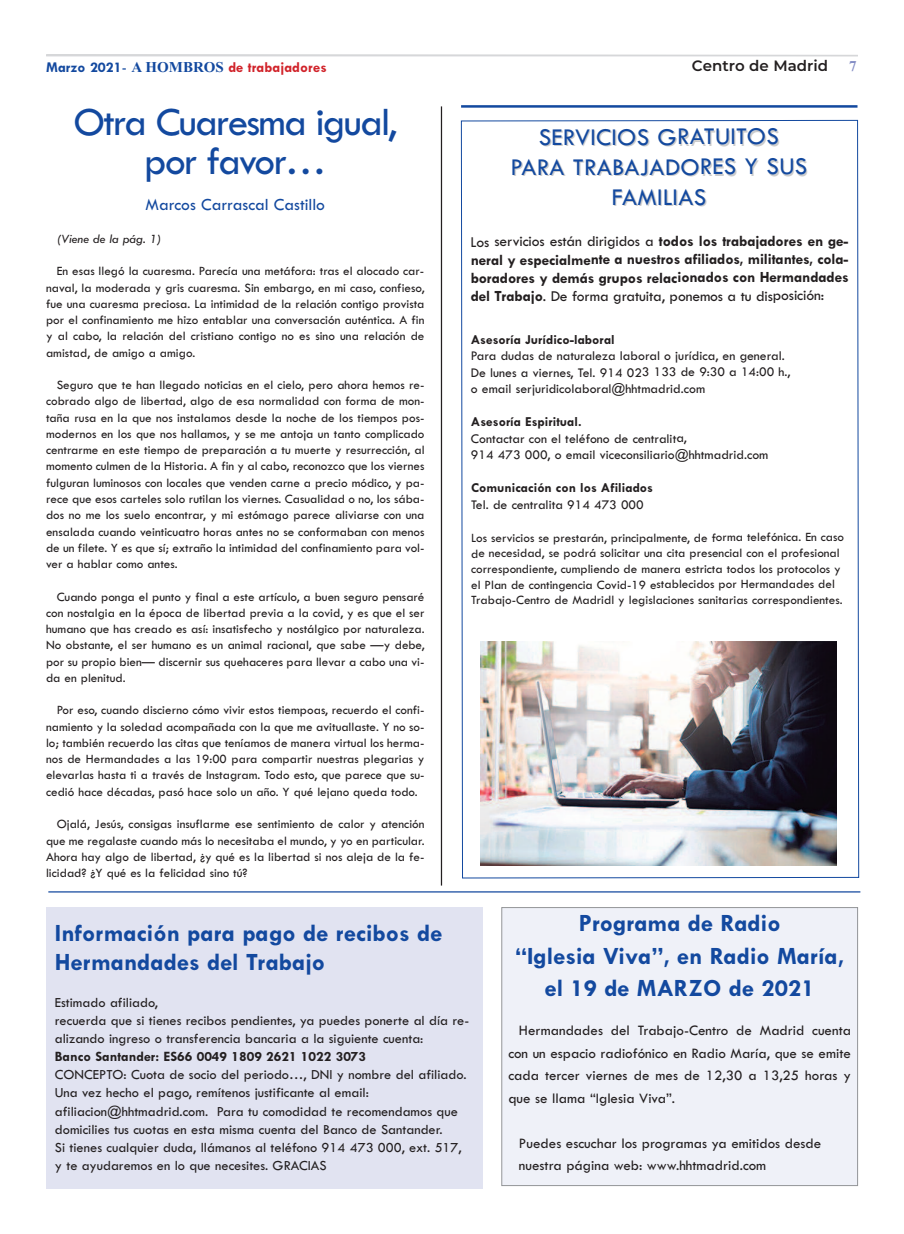
<style>
.page{position:relative;width:904px;height:1234px;background:#fff}
.page>*{position:absolute;margin:0;border:0;box-sizing:border-box;transform-origin:0 0}
.t1{font:41.25px/38.8px "Tw Cen";letter-spacing:-.045em;color:#13499f;text-align:center}
.t2{font:700 25px/32.5px "Tw Cen";color:#13499f;text-align:center}
.t3{font:25px/30px "Tw Cen";letter-spacing:.01em;color:#13499f;text-align:center}
.t4{font:17.5px "Tw Cen";color:#13499f}
.t5{font:700 15.62px/18px "Tw Cen";letter-spacing:-.01em;color:#231f20;text-align:justify}
.t6{font:15px/22.5px "Tw Cen";color:#231f20;text-align:justify}
.t7{font:700 15px "Tw Cen";color:#d1232a}
.t8{font:600 15px "Montserrat";color:#231f20}
.t9{font:700 15px "Times New Roman";color:#848dc5}
.t10{font:14.38px/18.1px "Tw Cen";color:#231f20}
.t11{font:700 14.38px "Tw Cen";color:#231f20}
.t12{font:13.75px/16.5px "Tw Cen";color:#231f20}
.t13{font:700 13.75px "Tw Cen";color:#231f20}
.t14{font:13.12px/16.2px "Tw Cen";color:#231f20;text-align:justify}
.t15{font:italic 13.12px "Tw Cen";color:#231f20}
.s1{color:#13499f}
.s2{font-weight:400;color:#13499f}
.s3{font-family:"Times New Roman";color:#13499f}
.s4{font-weight:400}
</style>
<div class="page">
<svg style="left:46px;top:54px;width:812px;height:3px;background:#e9e9eb"></svg>
<hr style="left:46px;top:55px;width:812px;height:1px;background:#d6d7d9">
<div style="left:502px;top:907px;width:355px;height:277px;background:#eff1f8"></div>
<div style="left:501px;top:907px;width:356px;height:278px;border:1px solid #939598"></div>
<hr style="left:48px;top:891px;width:812px;height:1px;background:#13499f">
<svg style="left:461px;top:120px;width:398px;height:758px"></svg>
<div style="left:46px;top:907px;width:436px;height:281px;background:#e1e3f1"></div>
<hr style="left:441px;top:106px;width:1px;height:779px;background:#231f20">
<div style="left:481px;top:631px;width:355px;height:234px;background:#fff"></div>
<img style="left:481px;top:641px;width:355px;height:224px">
<hr style="left:461px;top:105px;width:396px;height:3px;background:#13499f">
<p class="t7" style="left:46px;top:58px;width:282px"><span class="s1">Marzo 2021</span><span class="s2">-</span> <span class="s3">A HOMBROS</span> de trabajadores</p>
<p class="t8" style="left:692px;top:55px;width:138px">Centro de Madrid</p>
<p class="t9" style="left:849px;top:57px;width:9px">7</p>
<h1 class="t1" style="left:73px;top:101px;width:325px">Otra Cuaresma igual, por favor…</h1>
<h3 class="t4" style="left:146px;top:194px;width:181px">Marcos Carrascal Castillo</h3>
<p class="t15" style="left:57px;top:230px;width:106px">(Viene de la pág. 1)</p>
<p class="t14" style="left:46px;top:262px;width:380px;text-indent:11px">En esas llegó la cuaresma. Parecía una metáfora: tras el alocado car&shy;naval, la moderada y gris cuaresma. Sin embargo, en mi caso, confieso, fue una cuaresma preciosa. La intimidad de la relación contigo provista por el confinamiento me hizo entablar una conversación auténtica. A fin y al cabo, la relación del cristiano contigo no es sino una relación de amistad, de amigo a amigo.</p>
<p class="t14" style="left:46px;top:376px;width:380px;text-indent:11px">Seguro que te han llegado noticias en el cielo, pero ahora hemos re&shy;cobrado algo de libertad, algo de esa normalidad con forma de mon&shy;taña rusa en la que nos instalamos desde la noche de los tiempos pos&shy;modernos en los que nos hallamos, y se me antoja un tanto complicado centrarme en este tiempo de preparación a tu muerte y resurrección, al momento culmen de la Historia. A fin y al cabo, reconozco que los viernes fulguran luminosos con locales que venden carne a precio módico, y pa&shy;rece que esos carteles solo rutilan los viernes. Casualidad o no, los sába&shy;dos no me los suelo encontrar, y mi estómago parece aliviarse con una ensalada cuando veinticuatro horas antes no se conformaban con menos de un filete. Y es que sí; extraño la intimidad del confinamiento para vol&shy;ver a hablar como antes.</p>
<p class="t14" style="left:46px;top:587px;width:380px;text-indent:11px">Cuando ponga el punto y final a este artículo, a buen seguro pensaré con nostalgia en la época de libertad previa a la covid, y es que el ser humano que has creado es así: insatisfecho y nostálgico por naturaleza.<br>No obstante, el ser humano es un animal racional, que sabe —y debe, por su propio bien— discernir sus quehaceres para llevar a cabo una vi&shy;da en plenitud.</p>
<p class="t14" style="left:46px;top:701px;width:380px;text-indent:11px">Por eso, cuando discierno cómo vivir estos tiempoas, recuerdo el confi&shy;namiento y la soledad acompañada con la que me avituallaste. Y no so&shy;lo; también recuerdo las citas que teníamos de manera virtual los herma&shy;nos de Hermandades a las 19:00 para compartir nuestras plegarias y elevarlas hasta ti a través de Instagram. Todo esto, que parece que su&shy;cedió hace décadas, pasó hace solo un año. Y qué lejano queda todo.</p>
<p class="t14" style="left:46px;top:815px;width:380px;text-indent:11px">Ojalá, Jesús, consigas insuflarme ese sentimiento de calor y atención que me regalaste cuando más lo necesitaba el mundo, y yo en particular.<br>Ahora hay algo de libertad, ¿y qué es la libertad si nos aleja de la fe&shy;licidad? ¿Y qué es la felicidad sino tú?</p>
<h2 class="t3" style="left:510px;top:121px;width:298px">SERVICIOS GRATUITOS<br>PARA TRABAJADORES Y SUS<br>FAMILIAS</h2>
<p class="t5" style="left:470px;top:232px;width:379px"><span class="s4">Los servicios están dirigidos a</span> todos los trabajadores en ge&shy;neral y especialmente a nuestros afiliados, militantes, cola&shy;boradores y demás grupos relacionados con Hermandades del Trabajo<span class="s4">. De forma gratuita, ponemos a tu disposición:</span></p>
<p class="t13" style="left:471px;top:331px;width:146px">Asesoría Jurídico-laboral</p>
<p class="t12" style="left:471px;top:347px;width:321px">Para dudas de naturaleza laboral o jurídica, en general.<br>De lunes a viernes, Tel. 914 023 133 de 9:30 a 14:00 h., o email serjuridicolaboral@hhtmadrid.com</p>
<p class="t13" style="left:471px;top:413px;width:112px">Asesoría Espiritual.</p>
<p class="t12" style="left:471px;top:429px;width:299px">Contactar con el teléfono de centralita,<br>914 473 000, o email viceconsiliario@hhtmadrid.com</p>
<p class="t13" style="left:471px;top:479px;width:184px">Comunicación con los Afiliados</p>
<p class="t12" style="left:471px;top:495px;width:174px">Tel. de centralita 914 473 000</p>
<p class="t14" style="left:471px;top:529px;width:374px;line-height:15.6px;text-align:left">Los servicios se prestarán, principalmente, de forma telefónica. En caso de necesidad, se podrá solicitar una cita presencial con el profesional correspondiente, cumpliendo de manera estricta todos los protocolos y el Plan de contingencia Covid-19 establecidos por Hermandades del Trabajo-Centro de Madridl y legislaciones sanitarias correspondientes.</p>
<h2 class="t2" style="left:55px;top:916px;width:389px;line-height:29.8px;text-align:left">Información para pago de recibos de<br>Hermandades del Trabajo</h2>
<p class="t10" style="left:55px;top:992px;width:416px">Estimado afiliado,<br>recuerda que si tienes recibos pendientes, ya puedes ponerte al día re&shy;alizando ingreso o transferencia bancaria a la siguiente cuenta:</p>
<p class="t11" style="left:55px;top:1047px;width:313px">Banco Santander: ES66 0049 1809 2621 1022 3073</p>
<p class="t10" style="left:55px;top:1064px;width:413px">CONCEPTO: Cuota de socio del periodo…, DNI y nombre del afiliado.<br>Una vez hecho el pago, remítenos justificante al email: afiliacion@hhtmadrid.com. Para tu comodidad te recomendamos que domicilies tus cuotas en esta misma cuenta del Banco de Santander.<br>Si tienes cualquier duda, llámanos al teléfono 914 473 000, ext. 517, y te ayudaremos en lo que necesites. GRACIAS</p>
<h2 class="t2" style="left:515px;top:906px;width:330px">Programa de Radio<br>“Iglesia Viva”, en Radio María, el 19 de MARZO de 2021</h2>
<p class="t6" style="left:508px;top:1018px;width:344px;text-indent:11px">Hermandades del Trabajo-Centro de Madrid cuenta con un espacio radiofónico en Radio María, que se emite cada tercer viernes de mes de 12,30 a 13,25 horas y que se llama “Iglesia Viva”.</p>
<p class="t6" style="left:519px;top:1131px;width:304px">Puedes escuchar los programas ya emitidos desde nuestra página web: www.hhtmadrid.com</p>
</div>
